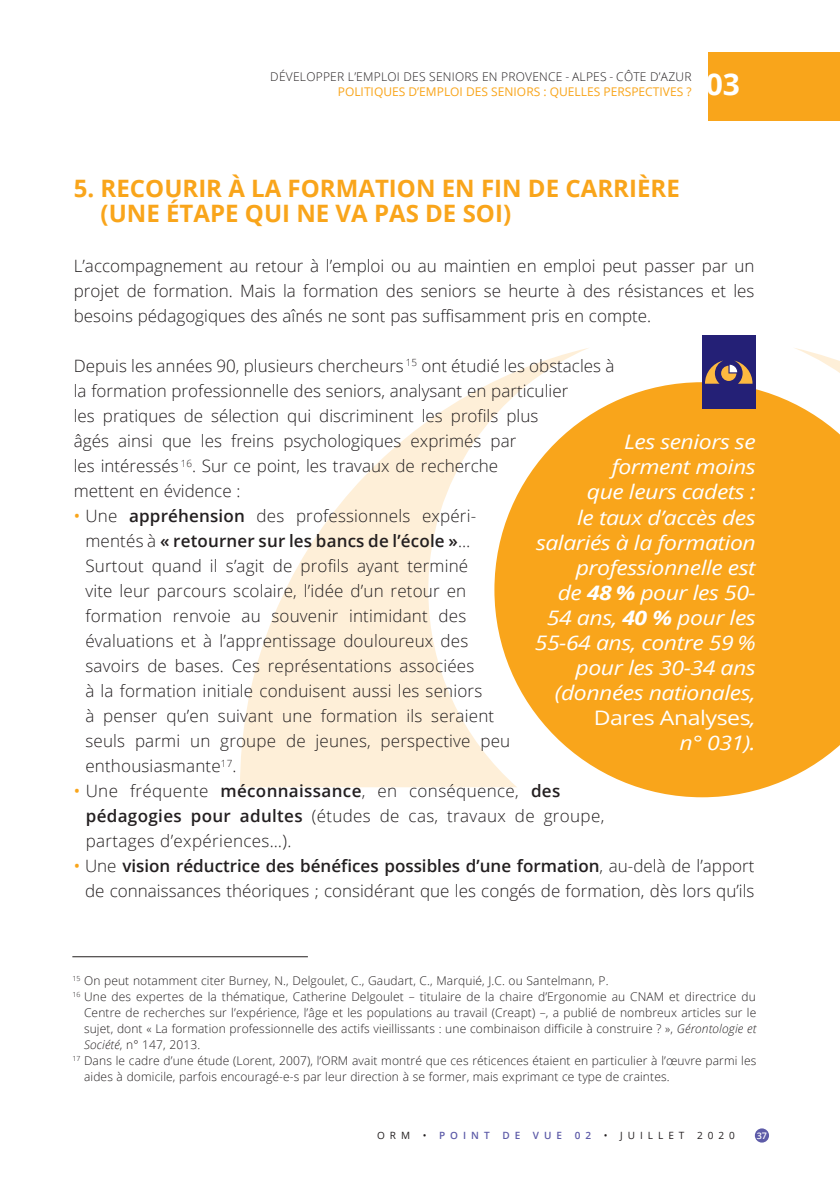
<style>
.page{position:relative;width:840px;height:1191px;background:#fff}
.page>*{position:absolute;margin:0;border:0;box-sizing:border-box;transform-origin:0 0}
.t1{font:700 30px "Open Sans";color:#fff}
.t2{font:700 24px/25px "Open Sans";color:#f9a51b}
.t3{font:italic 20px/25px "Open Sans";letter-spacing:-.02em;color:#fff;text-align:right;scale:1.15 1}
.t4{font:300 17px/25px "Open Sans";letter-spacing:.01em;color:#231f20}
.t5{font:300 12px "Open Sans";letter-spacing:.01em;color:#231f20}
.t6{font:12px "Open Sans";color:#f9a51b}
.t7{font:10px "Open Sans";letter-spacing:.5em;color:#231f20}
.t8{font:600 10px "Open Sans";letter-spacing:.5em;color:#5d5ba8}
.t9{font:600 9px "Open Sans";color:#fff}
.s1{font-weight:400;color:#f9a51b}
.s2{font-weight:600}
.s3{font-weight:700}
.s4{font-style:normal}
.s5{font-style:italic}
.s6{font-weight:400;color:#231f20}
</style>
<div class="page">
<div style="left:754px;top:1128px;width:14px;height:14px;background:#5d5ba8;border-radius:50%"></div>
<svg style="left:240px;top:348px;width:348px;height:439px;fill:#feefd8"></svg>
<svg style="left:795px;top:348px;width:44px;height:24px"></svg>
<svg style="left:494px;top:382px;width:345px;height:415px;fill:#f9a51b"></svg>
<div style="left:708px;top:52px;width:131px;height:68px;background:#f9a51b"></div>
<hr style="left:72px;top:956px;width:236px;height:1px;background:#231f20">
<div style="left:701px;top:335px;width:54px;height:74px;background:#242076"></div>
<svg style="left:705px;top:360px;width:47px;height:24px"></svg>
<p class="t5" style="left:270px;top:69px;width:422px">DÉVELOPPER L’EMPLOI DES SENIORS EN PROVENCE - ALPES - CÔTE D’AZUR</p>
<p class="t6" style="left:337px;top:83px;width:355px">POLITIQUES D’EMPLOI DES SENIORS : QUELLES PERSPECTIVES ?</p>
<h1 class="t1" style="left:705px;top:63px;width:36px">03</h1>
<h2 class="t2" style="left:100px;top:175px;width:580px;text-indent:-27px">5. RECOURIR À LA FORMATION EN FIN DE CARRIÈRE (UNE ÉTAPE QUI NE VA PAS DE SOI)</h2>
<p class="t4" style="left:74px;top:253px;width:682px;text-align:justify">L’accompagnement au retour à l’emploi ou au maintien en emploi peut passer par un projet de formation. Mais la formation des seniors se heurte à des résistances et les besoins pédagogiques des aînés ne sont pas suffisamment pris en compte.</p>
<p class="t4" style="left:74px;top:353px;width:542px">Depuis les années 90, plusieurs chercheurs <sup>15</sup> ont étudié les obstacles à la formation professionnelle des seniors, analysant en particulier<br>les pratiques de sélection qui discriminent les profils plus<br>âgés ainsi que les freins psychologiques exprimés par<br>les intéressés <sup>16</sup>. Sur ce point, les travaux de recherche<br>mettent en évidence :</p>
<p class="t4" style="left:85px;top:503px;width:426px;text-indent:-12px"><span class="s1">•</span> Une <span class="s2">appréhension</span> des professionnels expéri&shy;mentés à <span class="s2">« retourner sur les bancs de l’école »</span>… Surtout quand il s’agit de profils ayant terminé<br>vite leur parcours scolaire, l’idée d’un retour en formation renvoie au souvenir intimidant des évaluations et à l’apprentissage douloureux des savoirs de bases. Ces représentations associées<br>à la formation initiale conduisent aussi les seniors<br>à penser qu’en suivant une formation ils seraient seuls parmi un groupe de jeunes, perspective peu enthousiasmante<sup>17</sup>.</p>
<p class="t4" style="left:86px;top:778px;width:520px;text-indent:-12px"><span class="s1">•</span> Une fréquente <span class="s2">méconnaissance</span>, en conséquence, <span class="s2">des pédagogies pour adultes</span> (études de cas, travaux de groupe, partages d’expériences…).</p>
<p class="t4" style="left:74px;top:853px;width:682px;text-align:right"><span class="s1">•</span> Une <span class="s2">vision réductrice des bénéfices possibles d’une formation</span>, au-delà de l’apport de connaissances théoriques ; considérant que les congés de formation, dès lors qu’ils</p>
<p class="t3" style="left:534px;top:429px;width:193px">Les seniors se<br>forment moins<br>que leurs cadets :<br>le taux d’accès des salariés à la formation professionnelle est<br>de <span class="s3">48 %</span> pour les 50-<br>54 ans, <span class="s3">40 %</span> pour les<br>55-64 ans, contre 59 % pour les 30-34 ans (données nationales,<br><span class="s4">Dares Analyses</span>,<br>n° 031).</p>
<p class="t5" style="left:72px;top:972px;width:537px"><sup>15</sup> On peut notamment citer Burney, N., Delgoulet, C., Gaudart, C., Marquié, J.C. ou Santelmann, P.</p>
<p class="t5" style="left:72px;top:988px;width:684px"><sup>16</sup> Une des expertes de la thématique, Catherine Delgoulet – titulaire de la chaire d’Ergonomie au CNAM et directrice du</p>
<p class="t5" style="left:84px;top:1004px;width:673px">Centre de recherches sur l’expérience, l’âge et les populations au travail (Creapt) –, a publié de nombreux articles sur le</p>
<p class="t5" style="left:84px;top:1020px;width:673px">sujet, dont « La formation professionnelle des actifs vieillissants : une combinaison difficile à construire ? », <span class="s5">Gérontologie et</span></p>
<p class="t5" style="left:84px;top:1036px;width:118px"><span class="s5">Société</span>, n° 147, 2013.</p>
<p class="t5" style="left:72px;top:1052px;width:685px"><sup>17</sup> Dans le cadre d’une étude (Lorent, 2007), l’ORM avait montré que ces réticences étaient en particulier à l’œuvre parmi les</p>
<p class="t5" style="left:84px;top:1068px;width:586px">aides à domicile, parfois encouragé-e-s par leur direction à se former, mais exprimant ce type de craintes.</p>
<p class="t7" style="left:377px;top:1128px;width:34px">ORM</p>
<p class="t8" style="left:422px;top:1128px;width:68px"><span class="s6">•</span> POINT</p>
<p class="t8" style="left:502px;top:1128px;width:19px">D E</p>
<p class="t8" style="left:532px;top:1128px;width:31px">VUE</p>
<p class="t8" style="left:574px;top:1128px;width:18px">0 2</p>
<p class="t7" style="left:603px;top:1128px;width:82px">• JUILLET</p>
<p class="t7" style="left:696px;top:1128px;width:39px">2020</p>
<p class="t9" style="left:756px;top:1129px;width:12px">37</p>
</div>
